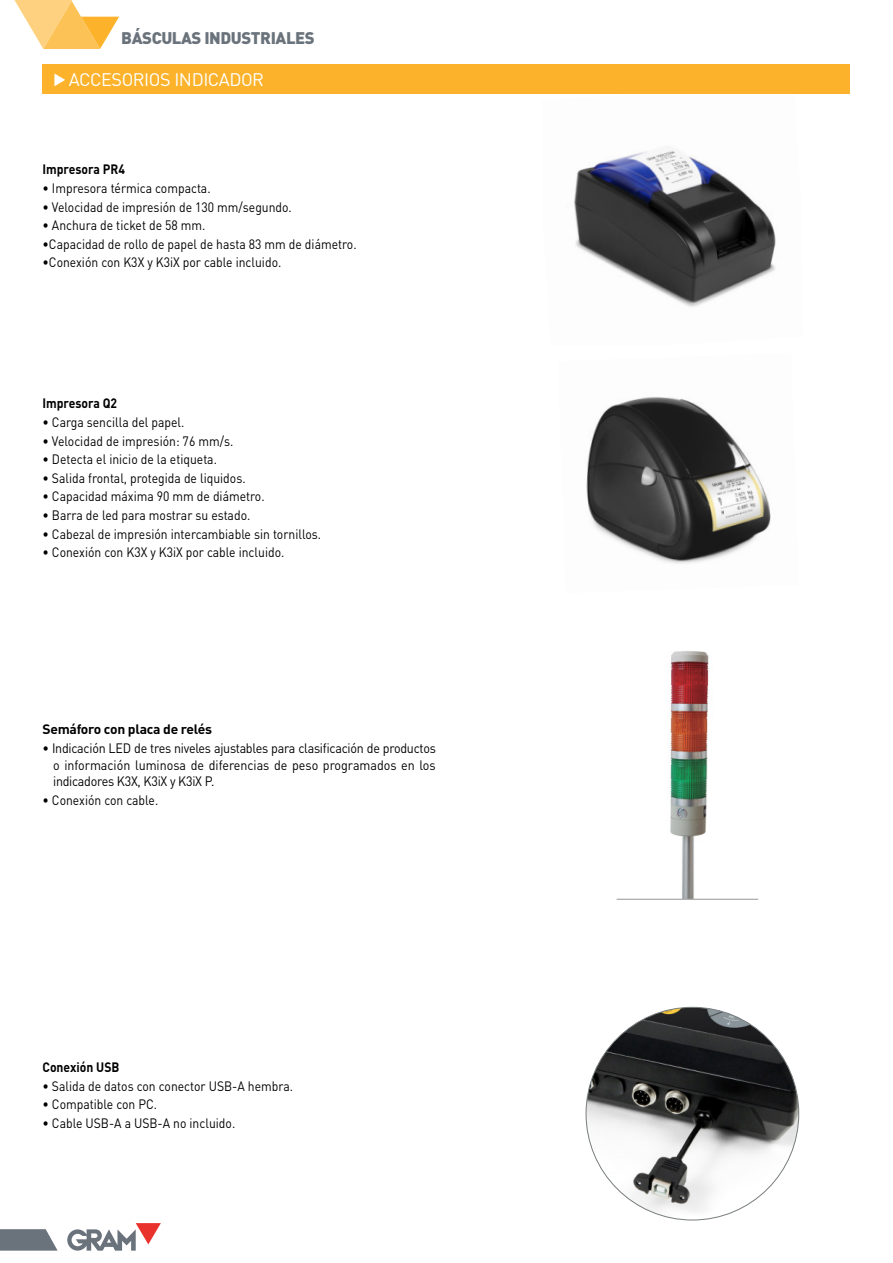
<style>
.page{position:relative;width:893px;height:1263px;background:#fff}
.page>*{position:absolute;margin:0;border:0;box-sizing:border-box;transform-origin:0 0}
.t1{font:18px "DIN Pro";letter-spacing:-.025em;color:#fff}
.t2{font:900 16.65px "DIN Pro";letter-spacing:-.025em;color:#6a737b}
.Descripcion{font:13.5px "DIN Pro";color:#000;scale:.9 1}
.Descripcion-2{font:13.5px/16.5px "DIN Pro";color:#000;text-align:justify;scale:.92 1}
.Descripcion-3{font:700 13.5px "DIN Pro";letter-spacing:-.005em;color:#000;scale:.9 1}
.Descripcion-4{font:700 13.5px "DIN Pro";letter-spacing:-.005em;color:#000}
</style>
<div class="page">
<img style="left:586px;top:397px;width:185px;height:167px">
<img style="left:573px;top:150px;width:203px;height:157px">
<img style="left:586px;top:1007px;width:213px;height:213px;border-radius:106px">
<img style="left:617px;top:651px;width:141px;height:248px">
<hr style="left:617px;top:899px;width:141px;height:1px;background:#a7a9ac">
<svg style="left:67px;top:1223px;width:94px;height:27px"></svg>
<svg style="left:0;top:1229px;width:57px;height:21px"></svg>
<div style="left:43px;top:64px;width:807px;height:30px;background:#fcb32b"></div>
<svg style="left:14px;top:0;width:105px;height:49px"></svg>
<svg style="left:54px;top:73px;width:11px;height:13px"></svg>
<p class="t2" style="left:121px;top:26px;width:195px">BÁSCULAS INDUSTRIALES</p>
<p class="t1" style="left:69px;top:68px;width:197px">ACCESORIOS INDICADOR</p>
<p class="Descripcion-3" style="left:42px;top:160px;width:93px">Impresora PR4</p>
<p class="Descripcion" style="left:42px;top:179px;width:188px">• Impresora térmica compacta.</p>
<p class="Descripcion" style="left:42px;top:198px;width:279px">• Velocidad de impresión de 130 mm/segundo.</p>
<p class="Descripcion" style="left:42px;top:216px;width:183px">• Anchura de ticket de 58 mm.</p>
<p class="Descripcion" style="left:42px;top:235px;width:351px">•Capacidad de rollo de papel de hasta 83 mm de diámetro.</p>
<p class="Descripcion" style="left:42px;top:253px;width:267px">•Conexión con K3X y K3iX por cable incluido.</p>
<p class="Descripcion-3" style="left:42px;top:394px;width:85px">Impresora Q2</p>
<p class="Descripcion" style="left:42px;top:413px;width:159px">• Carga sencilla del papel.</p>
<p class="Descripcion" style="left:42px;top:431px;width:214px">• Velocidad de impresión: 76 mm/s.</p>
<p class="Descripcion" style="left:42px;top:450px;width:195px">• Detecta el inicio de la etiqueta.</p>
<p class="Descripcion" style="left:42px;top:469px;width:227px">• Salida frontal, protegida de liquidos.</p>
<p class="Descripcion" style="left:42px;top:487px;width:248px">• Capacidad máxima 90 mm de diámetro.</p>
<p class="Descripcion" style="left:42px;top:506px;width:232px">• Barra de led para mostrar su estado.</p>
<p class="Descripcion" style="left:42px;top:525px;width:311px">• Cabezal de impresión intercambiable sin tornillos.</p>
<p class="Descripcion" style="left:42px;top:543px;width:270px">• Conexión con K3X y K3iX por cable incluido.</p>
<p class="Descripcion-4" style="left:42px;top:720px;width:171px">Semáforo con placa de relés</p>
<p class="Descripcion-2" style="left:53px;top:739px;width:418px;text-indent:-11px">• Indicación LED de tres niveles ajustables para clasificación de productos o información luminosa de diferencias de peso programados en los indicadores K3X, K3iX y K3iX P.</p>
<p class="Descripcion" style="left:42px;top:791px;width:130px">• Conexión con cable.</p>
<p class="Descripcion-3" style="left:42px;top:1058px;width:87px">Conexión USB</p>
<p class="Descripcion" style="left:42px;top:1077px;width:280px">• Salida de datos con conector USB-A hembra.</p>
<p class="Descripcion" style="left:42px;top:1095px;width:129px">• Compatible con PC.</p>
<p class="Descripcion" style="left:42px;top:1114px;width:216px">• Cable USB-A a USB-A no incluido.</p>
</div>
